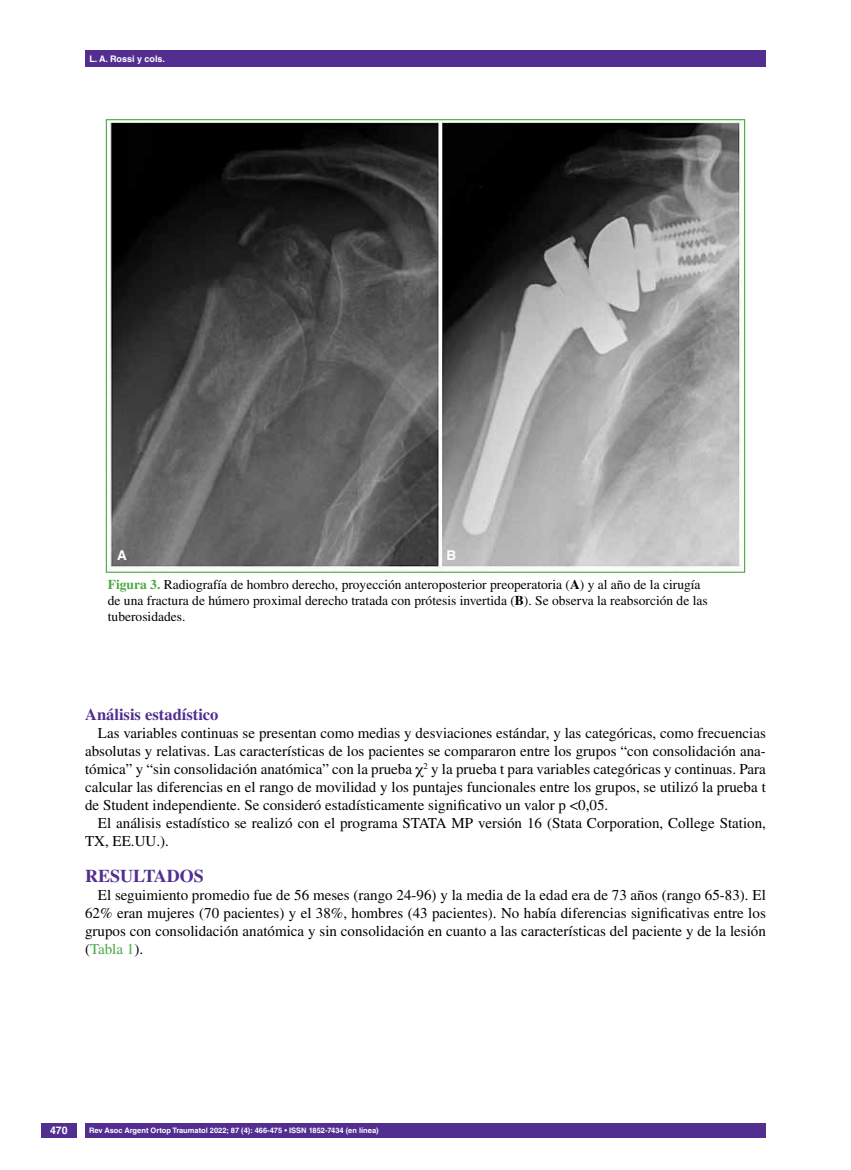
<style>
.page{position:relative;width:851px;height:1170px;background:#fff}
.page>*{position:absolute;margin:0;border:0;box-sizing:border-box;transform-origin:0 0}
.t1{font:700 18px "Times LT Std";color:#522e91}
.t2{font:700 16.5px "Times LT Std";color:#522e91}
.t3{font:15px/18px "Times LT Std";color:#000;text-align:justify}
.t4{font:13.5px/16.2px "Times LT Std";color:#000}
.t5{font:700 13.5px "Helvetica LT Std";color:#fff}
.t6{font:700 10.5px "Helvetica LT Std";color:#fff}
.t7{font:700 9px "Helvetica LT Std";color:#fff}
.t8{font:700 7.5px "Helvetica LT Std";color:#fff}
.s1{font-weight:700;color:#49a942}
.s2{font-weight:700}
.s3{color:#49a942}
</style>
<div class="page">
<div style="left:41px;top:1123px;width:36px;height:14px;background:#522e91"></div>
<div style="left:85px;top:50px;width:680px;height:17px;background:#522e91"></div>
<div style="left:85px;top:1123px;width:680px;height:14px;background:#522e91"></div>
<img style="left:109px;top:121px;width:633px;height:449px">
<p class="t7" style="left:89px;top:53px;width:77px">L. A. Rossi y cols.</p>
<p class="t5" style="left:117px;top:547px;width:11px">A</p>
<p class="t5" style="left:446px;top:547px;width:11px">B</p>
<p class="t4" style="left:108px;top:576px;width:601px"><span class="s1">Figura 3.</span> Radiografía de hombro derecho, proyección anteroposterior preoperatoria (<span class="s2">A</span>) y al año de la cirugía de una fractura de húmero proximal derecho tratada con prótesis invertida (<span class="s2">B</span>). Se observa la reabsorción de las tuberosidades.</p>
<p class="t2" style="left:85px;top:704px;width:135px">Análisis estadístico</p>
<p class="t3" style="left:85px;top:723px;width:682px;text-indent:13px">Las variables continuas se presentan como medias y desviaciones estándar, y las categóricas, como frecuencias absolutas y relativas. Las características de los pacientes se compararon entre los grupos “con consolidación ana&shy;tómica” y “sin consolidación anatómica” con la prueba <sup>2</sup> y la prueba t para variables categóricas y continuas. Para calcular las diferencias en el rango de movilidad y los puntajes funcionales entre los grupos, se utilizó la prueba t de Student independiente. Se consideró estadísticamente significativo un valor p &lt;0,05.</p>
<p class="t3" style="left:85px;top:813px;width:682px;text-indent:13px">El análisis estadístico se realizó con el programa STATA MP versión 16 (Stata Corporation, College Station,<br>TX, EE.UU.).</p>
<p class="t1" style="left:85px;top:864px;width:120px">Resultados</p>
<p class="t3" style="left:85px;top:885px;width:682px;text-indent:13px">El seguimiento promedio fue de 56 meses (rango 24-96) y la media de la edad era de 73 años (rango 65-83). El 62% eran mujeres (70 pacientes) y el 38%, hombres (43 pacientes). No había diferencias significativas entre los grupos con consolidación anatómica y sin consolidación en cuanto a las características del paciente y de la lesión (<span class="s3">Tabla 1</span>).</p>
<p class="t6" style="left:50px;top:1124px;width:19px">470</p>
<p class="t8" style="left:89px;top:1125px;width:291px">Rev Asoc Argent Ortop Traumatol 2022; 87 (4): 466-475 • ISSN 1852-7434 (en línea)</p>
</div>
